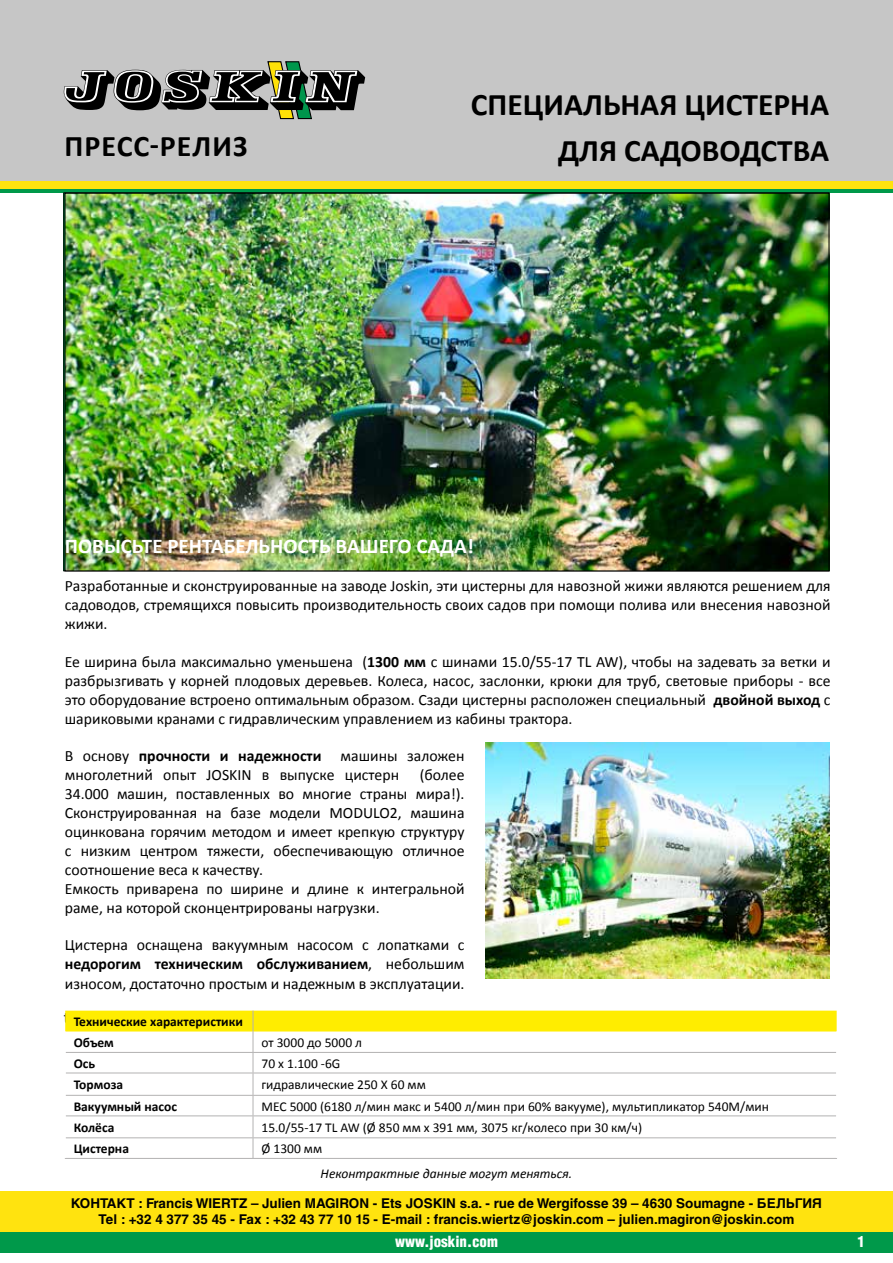
<style>
.page{position:relative;width:893px;height:1263px;background:#fff}
.page>*{position:absolute;margin:0;border:0;box-sizing:border-box;transform-origin:0 0}
.t1{font:700 31.5px "Calibri";color:#000}
.t2{font:700 30px "Calibri";letter-spacing:.04em;color:#000}
.t3{font:700 21px "Calibri";color:#fff}
.t4{font:16.5px "Calibri";letter-spacing:-.01em;color:#000}
.t5{font:15.75px/18.9px "Calibri";color:#000;text-align:justify}
.t6{font:900 condensed 15px "Helvetica LT Std";color:#fff}
.t7{font:700 13.5px/16.2px "Helvetica LT Std";color:#000;text-align:center}
.t8{font:13.5px "Calibri";color:#000}
.t9{font:700 13.5px/20.9px "Calibri";color:#000}
.t10{font:italic 13.5px "Calibri";color:#000}
.s1{font-weight:700}
</style>
<div class="page">
<div style="left:0;top:1229px;width:893px;height:23px;background:#00994a"></div>
<svg style="left:0;top:189px;width:893px;height:4px;background:#007f3d"></svg>
<div style="left:0;top:1191px;width:893px;height:40px;background:#ffe30f"></div>
<div style="left:0;top:180px;width:893px;height:9px;background:#ffe30f"></div>
<div style="left:0;top:0;width:893px;height:181px;background:#c6c6c6"></div>
<svg style="left:64px;top:61px;width:301px;height:58px"></svg>
<img style="left:67px;top:195px;width:760px;height:374px">
<img style="left:486px;top:743px;width:343px;height:235px">
<hr style="left:65px;top:1158px;width:188px;height:1px;background:#b3b2b2">
<hr style="left:253px;top:1158px;width:584px;height:1px;background:#b3b2b2">
<svg style="left:65px;top:1011px;width:772px;height:147px"></svg>
<h1 class="t1" style="left:471px;top:84px;width:360px">СПЕЦИАЛЬНАЯ ЦИСТЕРНА</h1>
<h2 class="t2" style="left:64px;top:127px;width:185px">ПРЕСС-РЕЛИЗ</h2>
<h1 class="t1" style="left:558px;top:131px;width:273px">ДЛЯ САДОВОДСТВА</h1>
<h3 class="t3" style="left:65px;top:533px;width:410px">ПОВЫСЬТЕ РЕНТАБЕЛЬНОСТЬ ВАШЕГО САДА!</h3>
<p class="t5" style="left:65px;top:576px;width:767px">Разработанные и сконструированные на заводе Joskin, эти цистерны для навозной жижи являются решением для садоводов, стремящихся повысить производительность своих садов при помощи полива или внесения навозной жижи.</p>
<p class="t5" style="left:65px;top:652px;width:767px">Ее ширина была максимально уменьшена (<span class="s1">1300 мм</span> с шинами 15.0/55-17 TL AW), чтобы на задевать за ветки и разбрызгивать у корней плодовых деревьев. Колеса, насос, заслонки, крюки для труб, световые приборы - все это оборудование встроено оптимальным образом. Сзади цистерны расположен специальный <span class="s1">двойной выход</span> с шариковыми кранами с гидравлическим управлением из кабины трактора.</p>
<p class="t5" style="left:65px;top:747px;width:401px">В основу <span class="s1">прочности и надежности</span> машины заложен многолетний опыт JOSKIN в выпуске цистерн</p>
<p class="t5" style="left:65px;top:765px;width:401px;text-align:left;text-indent:355px">(более 34.000 машин, поставленных во многие страны мира!).<br>Сконструированная на базе модели MODULO2, машина оцинкована горячим методом и имеет крепкую структуру с низким центром тяжести, обеспечивающую отличное соотношение веса к качеству.<br>Емкость приварена по ширине и длине к интегральной раме, на которой сконцентрированы нагрузки.</p>
<p class="t5" style="left:65px;top:935px;width:401px;line-height:19.4px">Цистерна оснащена вакуумным насосом с лопатками с <span class="s1">недорогим техническим обслуживанием</span>, небольшим износом, достаточно простым и надежным в эксплуатации.</p>
<p class="t9" style="left:74px;top:1011px;width:171px">Технические характеристики<br>Объем</p>
<p class="t4" style="left:64px;top:1007px;width:36px">texte</p>
<p class="t8" style="left:261px;top:1034px;width:102px">от 3000 до 5000 л</p>
<p class="t9" style="left:74px;top:1053px;width:23px">Ось</p>
<p class="t8" style="left:261px;top:1055px;width:80px">70 x 1.100 -6G</p>
<p class="t9" style="left:74px;top:1074px;width:51px">Тормоза</p>
<p class="t8" style="left:261px;top:1076px;width:166px">гидравлические 250 X 60 мм</p>
<p class="t9" style="left:74px;top:1096px;width:105px">Вакуумный насос</p>
<p class="t8" style="left:261px;top:1098px;width:509px">MEC 5000 (6180 л/мин макс и 5400 л/мин при 60% вакууме), мультипликатор 540M/мин</p>
<p class="t9" style="left:74px;top:1117px;width:42px">Колёса</p>
<p class="t8" style="left:261px;top:1119px;width:382px">15.0/55-17 TL AW (Ø 850 мм x 391 мм, 3075 кг/колесо при 30 км/ч)</p>
<p class="t9" style="left:74px;top:1138px;width:57px">Цистерна</p>
<p class="t8" style="left:261px;top:1140px;width:62px">Ø 1300 мм</p>
<p class="t10" style="left:321px;top:1164px;width:253px">Неконтрактные данные могут меняться.</p>
<p class="t7" style="left:71px;top:1195px;width:753px">КОНТАКТ : Francis WIERTZ – Julien MAGIRON - Ets JOSKIN s.a. - rue de Wergifosse 39 – 4630 Soumagne - БЕЛЬГИЯ<br>Tel : +32 4 377 35 45 - Fax : +32 43 77 10 15 - E-mail : francis.wiertz@joskin.com – julien.magiron@joskin.com</p>
<p class="t6" style="left:395px;top:1232px;width:104px">www.joskin.com</p>
<p class="t6" style="left:857px;top:1232px;width:9px">1</p>
</div>
